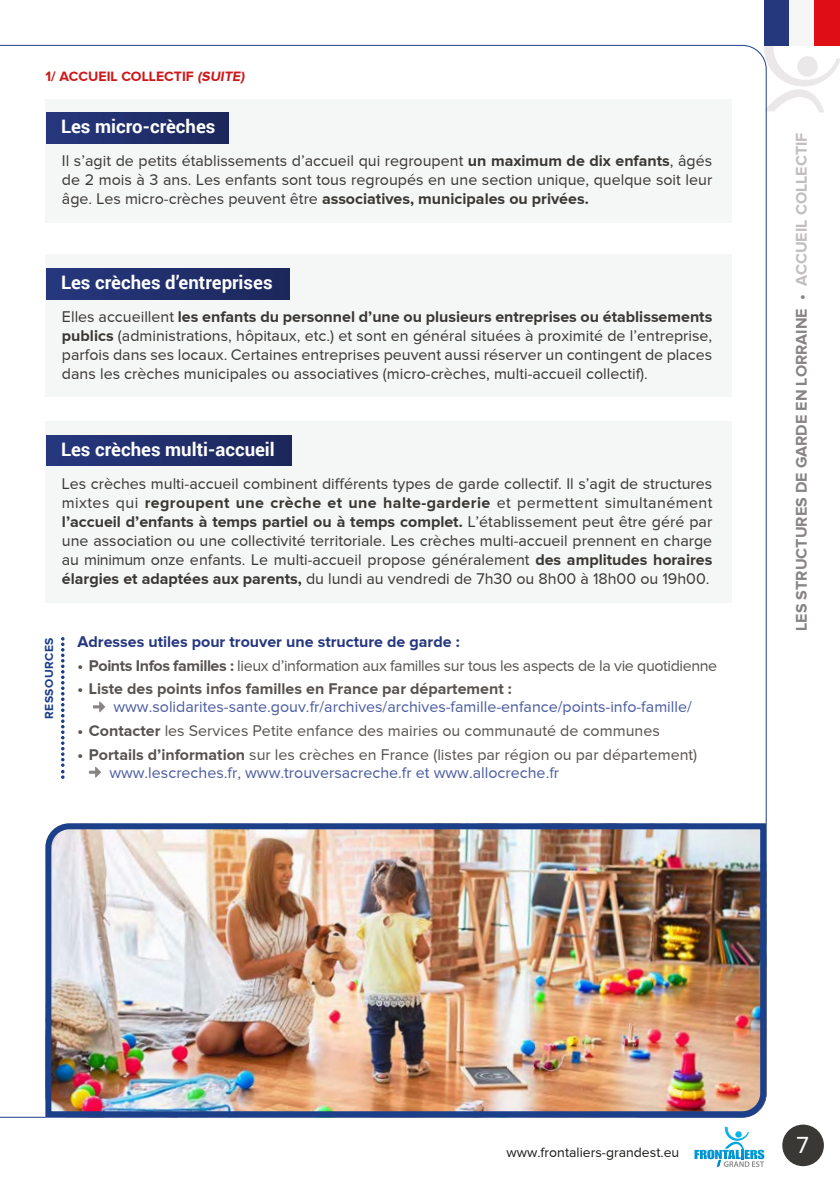
<style>
.page{position:relative;width:840px;height:1191px;background:#fff}
.page>*{position:absolute;margin:0;border:0;box-sizing:border-box;transform-origin:0 0}
.t1{font:24px "Proxima Nova";color:#fff}
.t2{font:700 18.6px "Roboto";color:#fff}
.t3{font:16px/19px "Proxima Nova";color:#3a3835;text-align:justify}
.t4{font:16px/18px "Proxima Nova";color:#4b5d9f}
.t5{font:16px "Proxima Nova";letter-spacing:-.025em;color:#585350}
.t6{font:16px "Proxima Nova";color:#585350}
.t7{font:700 16px "Proxima Nova";color:#585350}
.t8{font:700 16px "Proxima Nova";color:#878483}
.t9{font:700 16px "Proxima Nova";color:#25377e}
.t10{font:14px "Proxima Nova";color:#1d1d1b}
.t11{font:700 14px "Proxima Nova";color:#cd1719}
.t12{font:700 12px "Proxima Nova";letter-spacing:.04em;color:#1c3f8a}
.s1{font-weight:700}
.s2{font-weight:700;color:#585350}
.s3{color:#585350}
.s4{color:#c2bebe}
</style>
<div class="page">
<svg style="left:694px;top:1126px;width:70px;height:41px"></svg>
<svg style="left:766px;top:45px;width:73px;height:67px"></svg>
<div style="left:781px;top:1124px;width:42px;height:42px;background:#3a3835;border-radius:50%"></div>
<div style="left:764px;top:0;width:25px;height:45px;background:#25377d"></div>
<div style="left:789px;top:0;width:25px;height:45px;background:#f6f6f6"></div>
<div style="left:814px;top:0;width:25px;height:45px;background:#dd0f15"></div>
<div style="left:45px;top:99px;width:686px;height:124px;background:#f5f6f6"></div>
<div style="left:47px;top:112px;width:182px;height:31px;background:linear-gradient(to right,#26377e,#1c275b)"></div>
<div style="left:45px;top:255px;width:686px;height:142px;background:#f5f6f6"></div>
<div style="left:47px;top:268px;width:242px;height:31px;background:linear-gradient(to right,#26377e,#1c275b)"></div>
<div style="left:45px;top:421px;width:686px;height:181px;background:#f5f6f6"></div>
<div style="left:47px;top:435px;width:244px;height:31px;background:linear-gradient(to right,#26377e,#1c275b)"></div>
<svg style="left:93px;top:701px;width:12px;height:11px"></svg>
<svg style="left:89px;top:767px;width:12px;height:11px"></svg>
<svg style="left:61px;top:637px;width:3px;height:142px"></svg>
<img style="left:42px;top:820px;width:725px;height:298px">
<p class="t11" style="left:45px;top:68px;width:203px">1/ ACCUEIL COLLECTIF (SUITE)</p>
<p class="t2" style="left:61px;top:113px;width:156px">Les micro-crèches</p>
<p class="t3" style="left:62px;top:151px;width:651px">Il s’agit de petits établissements d’accueil qui regroupent <span class="s1">un maximum de dix enfants</span>, âgés de 2 mois à 3 ans. Les enfants sont tous regroupés en une section unique, quelque soit leur âge. Les micro-crèches peuvent être <span class="s1">associatives, municipales ou privées.</span></p>
<p class="t2" style="left:61px;top:269px;width:213px">Les crèches d’entreprises</p>
<p class="t3" style="left:62px;top:307px;width:651px">Elles accueillent <span class="s1">les enfants du personnel d’une ou plusieurs entreprises ou établissements publics</span> (administrations, hôpitaux, etc.) et sont en général situées à proximité de l’entreprise, parfois dans ses locaux. Certaines entreprises peuvent aussi réserver un contingent de places dans les crèches municipales ou associatives (micro-crèches, multi-accueil collectif).</p>
<p class="t2" style="left:61px;top:436px;width:215px">Les crèches multi-accueil</p>
<p class="t3" style="left:62px;top:473px;width:651px">Les crèches multi-accueil combinent différents types de garde collectif. Il s’agit de structures mixtes qui <span class="s1">regroupent une crèche et une halte-garderie</span> et permettent simultanément <span class="s1">l’accueil d’enfants à temps partiel ou à temps complet.</span> L’établissement peut être géré par une association ou une collectivité territoriale. Les crèches multi-accueil prennent en charge au minimum onze enfants. Le multi-accueil propose généralement <span class="s1">des amplitudes horaires élargies et adaptées aux parents,</span> du lundi au vendredi de 7h30 ou 8h00 à 18h00 ou 19h00.</p>
<p class="t12" style="left:42px;top:719px;width:83px;rotate:-90deg">RESSOURCES</p>
<p class="t9" style="left:77px;top:632px;width:383px">Adresses utiles pour trouver une structure de garde :</p>
<p class="t5" style="left:77px;top:656px;width:640px"><span class="s1">• Points Infos familles :</span> lieux d’information aux familles sur tous les aspects de la vie quotidienne</p>
<p class="t7" style="left:77px;top:680px;width:435px">• Liste des points infos familles en France par département :</p>
<p class="t4" style="left:113px;top:697px;width:579px">www.solidarites-sante.gouv.fr/archives/archives-famille-enfance/points-info-famille/</p>
<p class="t6" style="left:77px;top:721px;width:583px"><span class="s1">• Contacter</span> les Services Petite enfance des mairies ou communauté de communes</p>
<p class="t4" style="left:109px;top:745px;width:589px;text-indent:-32px"><span class="s2">• Portails d’information</span> <span class="s3">sur les crèches en France (listes par région ou par département) </span>www.lescreches.fr, www.trouversacreche.fr et www.allocreche.fr</p>
<p class="t8" style="left:791px;top:631px;width:500px;rotate:-90deg">LES STRUCTURES DE GARDE EN LORRAINE • <span class="s4">ACCUEIL COLLECTIF</span></p>
<p class="t10" style="left:506px;top:1144px;width:174px">www.frontaliers-grandest.eu</p>
<h1 class="t1" style="left:796px;top:1132px;width:14px">7</h1>
</div>
